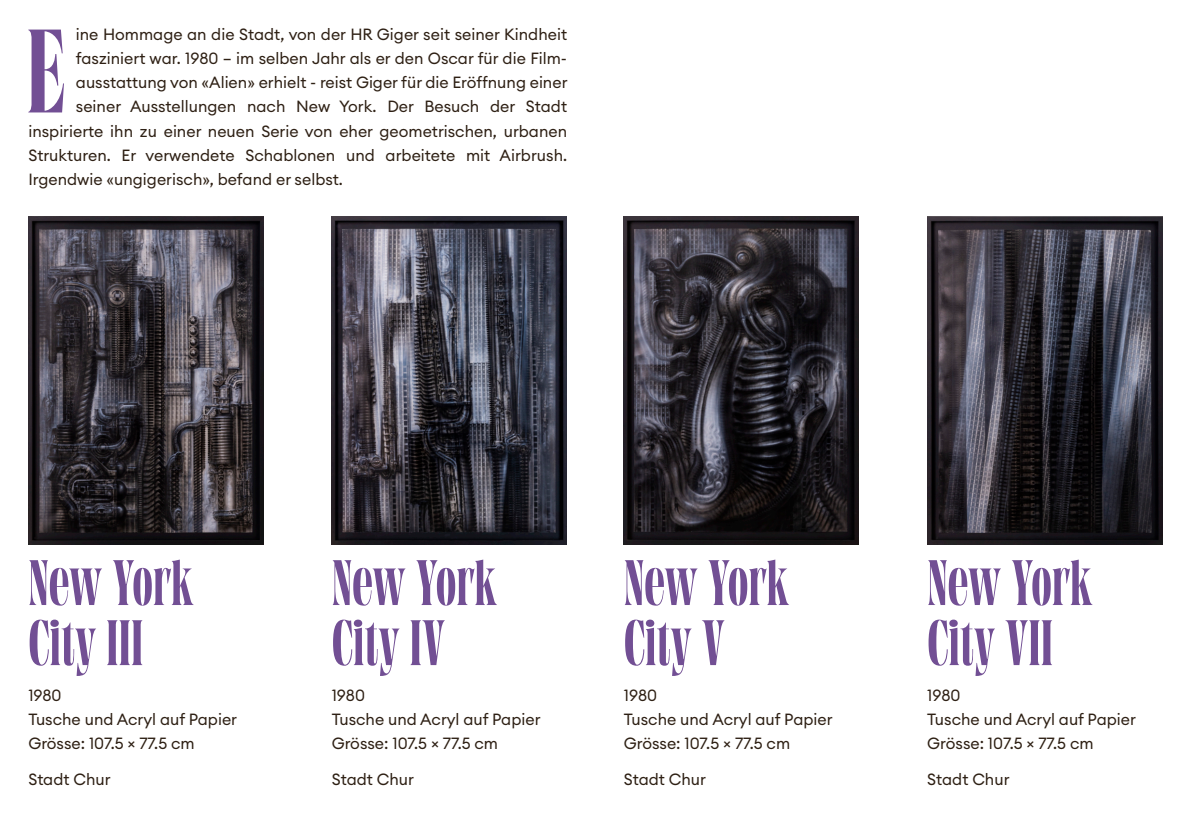
<style>
.page{position:relative;width:1191px;height:840px;background:#fff}
.page>*{position:absolute;margin:0;border:0;box-sizing:border-box;transform-origin:0 0}
.t1{font:118.4px "Grischel";color:#724f94}
.t2{font:64px "Grischel";color:#724f94}
.t3{font:16px "Euclid Circular A";color:#2e2014}
</style>
<div class="page">
<img style="left:29px;top:216px;width:234px;height:328px">
<img style="left:332px;top:216px;width:234px;height:328px">
<img style="left:927px;top:216px;width:235px;height:328px">
<img style="left:624px;top:216px;width:235px;height:328px">
<p class="t1" style="left:27px;top:24px;width:39px">E</p>
<p class="t3" style="left:76px;top:27px;width:493px">ine Hommage an die Stadt, von der HR Giger seit seiner Kindheit</p>
<p class="t3" style="left:76px;top:51px;width:493px">fasziniert war. 1980 – im selben Jahr als er den Oscar für die Film-</p>
<p class="t3" style="left:76px;top:75px;width:493px">ausstattung von «Alien» erhielt - reist Giger für die Eröffnung einer</p>
<p class="t3" style="left:76px;top:99px;width:493px">seiner Ausstellungen nach New York. Der Besuch der Stadt</p>
<p class="t3" style="left:28px;top:123px;width:540px">inspirierte ihn zu einer neuen Serie von eher geometrischen, urbanen</p>
<p class="t3" style="left:28px;top:147px;width:540px">Strukturen. Er verwendete Schablonen und arbeitete mit Airbrush.</p>
<p class="t3" style="left:28px;top:171px;width:316px">Irgendwie «ungigerisch», befand er selbst.</p>
<p class="t2" style="left:28px;top:556px;width:167px">New York</p>
<p class="t2" style="left:28px;top:616px;width:116px">City III</p>
<p class="t3" style="left:28px;top:687px;width:35px">1980</p>
<p class="t3" style="left:28px;top:711px;width:210px">Tusche und Acryl auf Papier</p>
<p class="t3" style="left:28px;top:735px;width:168px">Grösse: 107.5 × 77.5 cm</p>
<p class="t3" style="left:28px;top:771px;width:84px">Stadt Chur</p>
<p class="t2" style="left:332px;top:556px;width:167px">New York</p>
<p class="t2" style="left:332px;top:616px;width:115px">City IV</p>
<p class="t3" style="left:332px;top:687px;width:35px">1980</p>
<p class="t3" style="left:332px;top:711px;width:210px">Tusche und Acryl auf Papier</p>
<p class="t3" style="left:332px;top:735px;width:168px">Grösse: 107.5 × 77.5 cm</p>
<p class="t3" style="left:332px;top:771px;width:84px">Stadt Chur</p>
<p class="t2" style="left:624px;top:556px;width:167px">New York</p>
<p class="t2" style="left:624px;top:616px;width:102px">City V</p>
<p class="t3" style="left:624px;top:687px;width:35px">1980</p>
<p class="t3" style="left:624px;top:711px;width:210px">Tusche und Acryl auf Papier</p>
<p class="t3" style="left:624px;top:735px;width:168px">Grösse: 107.5 × 77.5 cm</p>
<p class="t3" style="left:624px;top:771px;width:84px">Stadt Chur</p>
<p class="t2" style="left:927px;top:556px;width:167px">New York</p>
<p class="t2" style="left:927px;top:616px;width:127px">City VII</p>
<p class="t3" style="left:927px;top:687px;width:35px">1980</p>
<p class="t3" style="left:927px;top:711px;width:210px">Tusche und Acryl auf Papier</p>
<p class="t3" style="left:927px;top:735px;width:168px">Grösse: 107.5 × 77.5 cm</p>
<p class="t3" style="left:927px;top:771px;width:84px">Stadt Chur</p>
</div>
